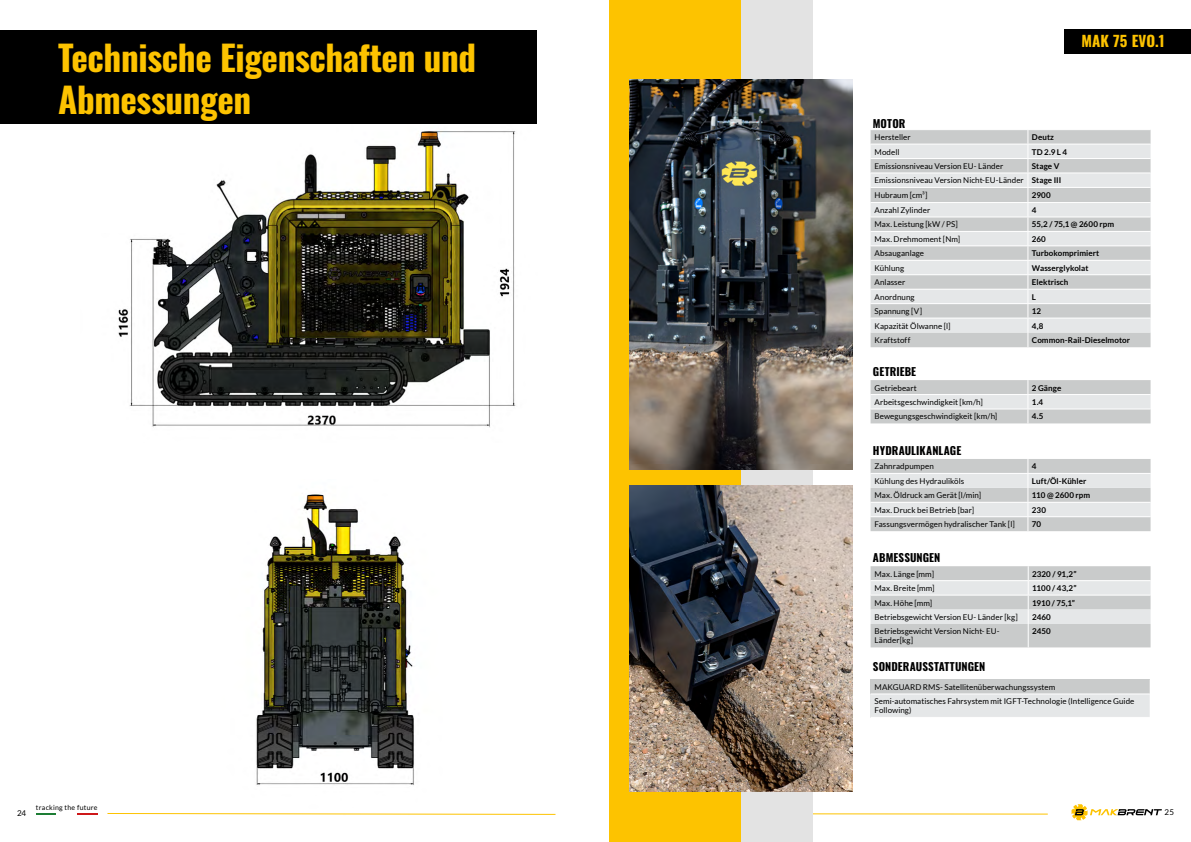
<style>
.page{position:relative;width:1191px;height:842px;background:#fff}
.page>*{position:absolute;margin:0;border:0;box-sizing:border-box;transform-origin:0 0}
.t1{font:700 35px/42px "Oswald";letter-spacing:-.01em;color:#fdc300}
.t2{font:700 15px "Oswald";letter-spacing:.01em;color:#fdc300}
.t3{font:700 11px "Oswald";letter-spacing:.005em;color:#000}
.t4{font:8px/14.6px "Lato";letter-spacing:.005em;color:#000}
.t5{font:700 8px "Lato";letter-spacing:.005em;color:#000}
.t6{font:7px "Lato";letter-spacing:.035em;color:#000}
.s1{font-weight:700}
</style>
<div class="page">
<svg style="left:812px;top:813px;width:236px;height:2px"></svg>
<svg style="left:1071px;top:804px;width:90px;height:16px"></svg>
<div style="left:595px;top:0;width:146px;height:842px;background:#fdc300"></div>
<img style="left:630px;top:80px;width:223px;height:389px">
<img style="left:630px;top:485px;width:223px;height:307px">
<svg style="left:870px;top:130px;width:280px;height:217px;background:#cbcdcd"></svg>
<svg style="left:870px;top:145px;width:280px;height:187px;background:#d8dadb"></svg>
<hr style="left:870px;top:144px;width:158px;height:1px;background:#fff">
<hr style="left:1028px;top:144px;width:122px;height:1px;background:#fff">
<hr style="left:870px;top:158px;width:158px;height:1px;background:#fff">
<hr style="left:1028px;top:158px;width:122px;height:1px;background:#fff">
<hr style="left:870px;top:173px;width:158px;height:1px;background:#fff">
<hr style="left:1028px;top:173px;width:122px;height:1px;background:#fff">
<hr style="left:870px;top:187px;width:158px;height:1px;background:#fff">
<hr style="left:1028px;top:187px;width:122px;height:1px;background:#fff">
<hr style="left:870px;top:202px;width:158px;height:1px;background:#fff">
<hr style="left:1028px;top:202px;width:122px;height:1px;background:#fff">
<hr style="left:870px;top:217px;width:158px;height:1px;background:#fff">
<hr style="left:1028px;top:217px;width:122px;height:1px;background:#fff">
<hr style="left:870px;top:231px;width:158px;height:1px;background:#fff">
<hr style="left:1028px;top:231px;width:122px;height:1px;background:#fff">
<hr style="left:870px;top:245px;width:158px;height:1px;background:#fff">
<hr style="left:1028px;top:245px;width:122px;height:1px;background:#fff">
<hr style="left:870px;top:260px;width:158px;height:1px;background:#fff">
<hr style="left:1028px;top:260px;width:122px;height:1px;background:#fff">
<hr style="left:870px;top:274px;width:158px;height:1px;background:#fff">
<hr style="left:1028px;top:274px;width:122px;height:1px;background:#fff">
<hr style="left:870px;top:289px;width:158px;height:1px;background:#fff">
<hr style="left:1028px;top:289px;width:122px;height:1px;background:#fff">
<hr style="left:870px;top:303px;width:158px;height:1px;background:#fff">
<hr style="left:1028px;top:303px;width:122px;height:1px;background:#fff">
<hr style="left:870px;top:318px;width:158px;height:1px;background:#fff">
<hr style="left:1028px;top:318px;width:122px;height:1px;background:#fff">
<svg style="left:1027px;top:130px;width:1px;height:217px"></svg>
<svg style="left:870px;top:380px;width:280px;height:43px;background:#d4d6d6"></svg>
<svg style="left:870px;top:459px;width:280px;height:72px;background:#d6d8d8"></svg>
<svg style="left:870px;top:566px;width:280px;height:81px;background:#d4d6d6"></svg>
<div style="left:870px;top:679px;width:280px;height:15px;background:#c9cbcb"></div>
<div style="left:870px;top:694px;width:280px;height:23px;background:#e5e7e8"></div>
<hr style="left:870px;top:694px;width:280px;height:1px;background:#fff">
<svg style="left:1149px;top:680px;width:1px;height:15px"></svg>
<div style="left:1064px;top:30px;width:127px;height:24px;background:#000"></div>
<div style="left:1px;top:0;width:608px;height:842px;background:#fff"></div>
<img style="left:118px;top:131px;width:398px;height:297px">
<img style="left:97px;top:494px;width:317px;height:321px">
<div style="left:0;top:30px;width:537px;height:94px;background:#000"></div>
<hr style="left:36px;top:813px;width:20px;height:2px;background:#1d7d35">
<hr style="left:77px;top:813px;width:20px;height:2px;background:#cd1719">
<svg style="left:106px;top:812px;width:450px;height:3px"></svg>
<h1 class="t1" style="left:58px;top:39px;width:419px">Technische Eigenschaften und<br>Abmessungen</h1>
<p class="t4" style="left:17px;top:805px;width:11px">24</p>
<p class="t6" style="left:36px;top:803px;width:63px">tracking the future</p>
<h2 class="t2" style="left:1081px;top:33px;width:85px">MAK 75 EVO.1</h2>
<h3 class="t3" style="left:873px;top:118px;width:34px">MOTOR</h3>
<p class="t4" style="left:874px;top:130px;width:38px">Hersteller</p>
<p class="t5" style="left:1032px;top:133px;width:24px">Deutz</p>
<p class="t4" style="left:874px;top:144px;width:26px">Modell</p>
<p class="t5" style="left:1032px;top:147px;width:37px">TD 2.9 L 4</p>
<p class="t4" style="left:874px;top:159px;width:130px">Emissionsniveau Version EU- Länder</p>
<p class="t4" style="left:874px;top:159px;width:188px;text-indent:157px"><span class="s1">Stage V<br></span>Emissionsniveau Version Nicht-EU-Länder <span class="s1">Stage III<br></span>Hubraum [cm³]</p>
<p class="t5" style="left:1032px;top:190px;width:20px">2900</p>
<p class="t4" style="left:874px;top:203px;width:57px">Anzahl Zylinder</p>
<p class="t5" style="left:1032px;top:205px;width:6px">4</p>
<p class="t4" style="left:874px;top:217px;width:85px">Max. Leistung [kW / PS]</p>
<p class="t5" style="left:1032px;top:220px;width:84px">55,2 / 75,1 @ 2600 rpm</p>
<p class="t4" style="left:874px;top:232px;width:87px">Max. Drehmoment [Nm]</p>
<p class="t5" style="left:1032px;top:234px;width:15px">260</p>
<p class="t4" style="left:874px;top:246px;width:51px">Absauganlage</p>
<p class="t5" style="left:1032px;top:249px;width:69px">Turbokomprimiert</p>
<p class="t4" style="left:874px;top:260px;width:31px">Kühlung</p>
<p class="t5" style="left:1032px;top:263px;width:58px">Wasserglykolat</p>
<p class="t4" style="left:874px;top:275px;width:32px">Anlasser</p>
<p class="t5" style="left:1032px;top:278px;width:38px">Elektrisch</p>
<p class="t4" style="left:874px;top:289px;width:42px">Anordnung</p>
<p class="t5" style="left:1032px;top:292px;width:6px">L</p>
<p class="t4" style="left:874px;top:304px;width:49px">Spannung [V]</p>
<p class="t5" style="left:1032px;top:307px;width:11px">12</p>
<p class="t4" style="left:874px;top:318px;width:78px">Kapazität Ölwanne [l]</p>
<p class="t5" style="left:1032px;top:321px;width:13px">4,8</p>
<p class="t4" style="left:874px;top:333px;width:37px">Kraftstoff</p>
<p class="t5" style="left:1032px;top:335px;width:100px">Common-Rail-Dieselmotor</p>
<h3 class="t3" style="left:873px;top:366px;width:45px">GETRIEBE</h3>
<p class="t4" style="left:874px;top:380px;width:44px">Getriebeart</p>
<p class="t5" style="left:1032px;top:383px;width:31px">2 Gänge</p>
<p class="t4" style="left:874px;top:395px;width:110px">Arbeitsgeschwindigkeit [km/h]</p>
<p class="t5" style="left:1032px;top:397px;width:13px">1.4</p>
<p class="t4" style="left:874px;top:409px;width:124px">Bewegungsgeschwindigkeit [km/h]</p>
<p class="t5" style="left:1032px;top:412px;width:13px">4.5</p>
<h3 class="t3" style="left:873px;top:445px;width:90px">HYDRAULIKANLAGE</h3>
<p class="t4" style="left:874px;top:459px;width:61px">Zahnradpumpen</p>
<p class="t5" style="left:1032px;top:462px;width:6px">4</p>
<p class="t4" style="left:874px;top:474px;width:91px">Kühlung des Hydrauliköls</p>
<p class="t5" style="left:1032px;top:476px;width:56px">Luft/Öl-Kühler</p>
<p class="t4" style="left:874px;top:488px;width:108px">Max. Öldruck am Gerät [l/min]</p>
<p class="t5" style="left:1032px;top:491px;width:60px">110 @ 2600 rpm</p>
<p class="t4" style="left:874px;top:502px;width:101px">Max. Druck bei Betrieb [bar]</p>
<p class="t5" style="left:1032px;top:505px;width:16px">230</p>
<p class="t4" style="left:874px;top:517px;width:142px">Fassungsvermögen hydralischer Tank [l]</p>
<p class="t5" style="left:1032px;top:520px;width:11px">70</p>
<h3 class="t3" style="left:873px;top:552px;width:69px">ABMESSUNGEN</h3>
<p class="t4" style="left:874px;top:566px;width:61px">Max. Länge [mm]</p>
<p class="t5" style="left:1032px;top:569px;width:46px">2320 / 91,2”</p>
<p class="t4" style="left:874px;top:581px;width:62px">Max. Breite [mm]</p>
<p class="t5" style="left:1032px;top:584px;width:46px">1100 / 43,2”</p>
<p class="t4" style="left:874px;top:595px;width:59px">Max. Höhe [mm]</p>
<p class="t5" style="left:1032px;top:598px;width:44px">1910 / 75,1”</p>
<p class="t4" style="left:874px;top:610px;width:145px">Betriebsgewicht Version EU- Länder [kg]</p>
<p class="t5" style="left:1032px;top:612px;width:20px">2460</p>
<p class="t4" style="left:874px;top:627px;width:127px;line-height:9px">Betriebsgewicht Version Nicht- EU-<br>Länder[kg]</p>
<p class="t5" style="left:1032px;top:627px;width:20px">2450</p>
<h3 class="t3" style="left:873px;top:661px;width:114px">SONDERAUSSTATTUNGEN</h3>
<p class="t4" style="left:874px;top:680px;width:261px">MAKGUARD RMS- Satellitenüberwachungssystem<br>Semi-automatisches Fahrsystem mit IGFT-Technologie (Intelligence Guide</p>
<p class="t4" style="left:874px;top:703px;width:39px">Following)</p>
<p class="t4" style="left:1164px;top:805px;width:11px">25</p>
</div>
